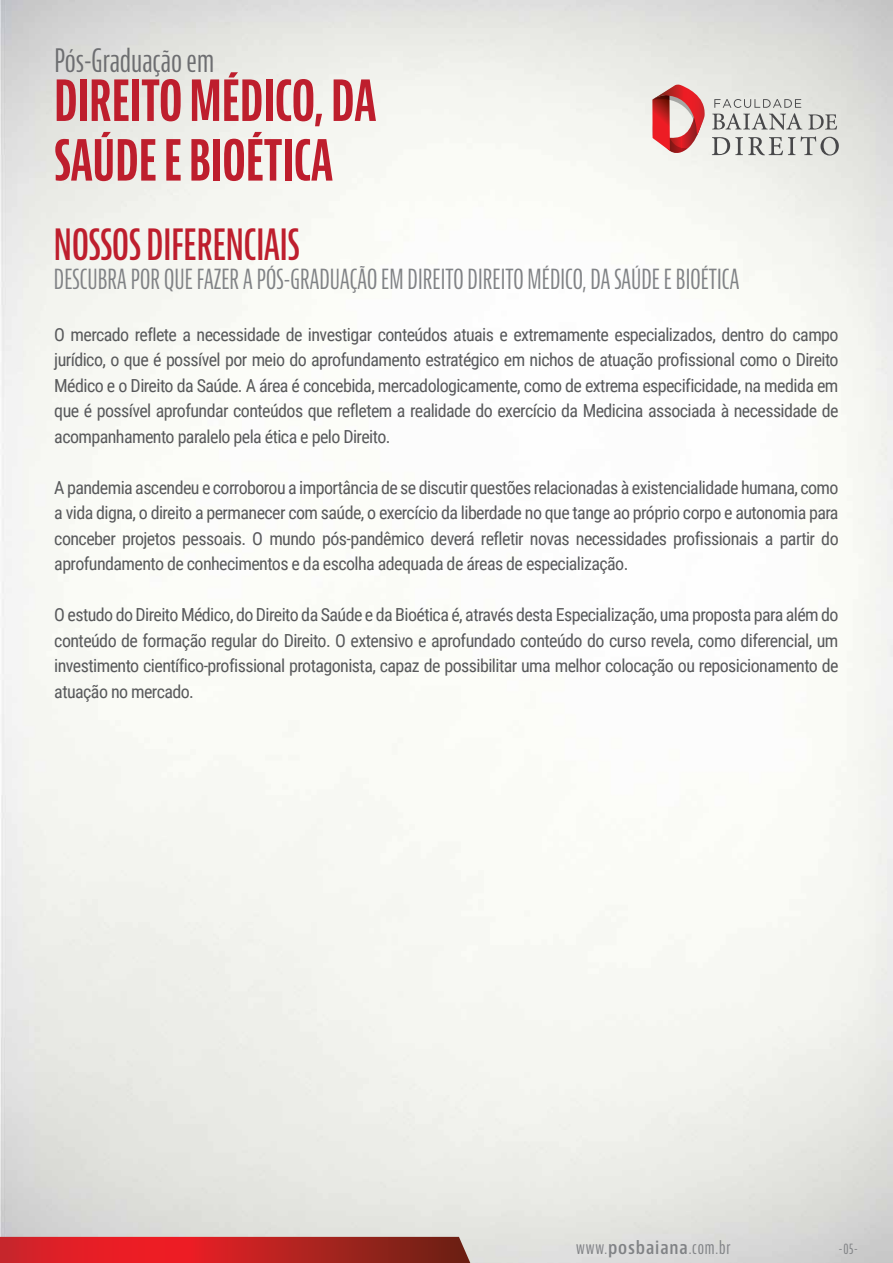
<style>
.page{position:relative;width:893px;height:1263px;background:#fff}
.page>*{position:absolute;margin:0;border:0;box-sizing:border-box;transform-origin:0 0}
.t1{font:700 extra-condensed 55.2px/59.7px "Bernino Sans";color:#be1e2d}
.t2{font:600 extra-condensed 42px "Bernino Sans";color:#be1e2d}
.t3{font:extra-condensed 31.5px "Bernino Sans";color:#6d6e71}
.t4{font:extra-condensed 27px "Bernino Sans";letter-spacing:.005em;color:#808285}
.t5{font:18px/25.5px "Roboto Condensed";letter-spacing:-.03em;color:#58595b;text-align:justify}
.t6{font:extra-condensed 18px "Bernino Sans";letter-spacing:.045em;color:#808285}
.t7{font:extra-condensed 15px "Bernino Sans";color:#808285}
.s1{font-weight:600;font-stretch:condensed}
</style>
<div class="page">
<svg style="left:0;top:1237px;width:470px;height:26px;background:#bf2223"></svg>
<svg style="left:712px;top:99px;width:90px;height:31px;background:#c6c6c3"></svg>
<svg style="left:808px;top:114px;width:29px;height:15px"></svg>
<svg style="left:712px;top:137px;width:83px;height:18px"></svg>
<svg style="left:801px;top:136px;width:38px;height:20px"></svg>
<svg style="left:652px;top:85px;width:54px;height:70px;background:#d98080"></svg>
<h3 class="t3" style="left:54px;top:43px;width:161px">Pós-Graduação em</h3>
<h1 class="t1" style="left:54px;top:73px;width:323px">DIREITO MÉDICO, DA<br>SAÚDE E BIOÉTICA</h1>
<h2 class="t2" style="left:54px;top:221px;width:247px">NOSSOS DIFERENCIAIS</h2>
<h3 class="t4" style="left:54px;top:264px;width:687px">DESCUBRA POR QUE FAZER A PÓS-GRADUAÇÃO EM DIREITO DIREITO MÉDICO, DA SAÚDE E BIOÉTICA</h3>
<p class="t5" style="left:54px;top:321px;width:786px">O mercado reflete a necessidade de investigar conteúdos atuais e extremamente especializados, dentro do campo jurídico, o que é possível por meio do aprofundamento estratégico em nichos de atuação profissional como o Direito Médico e o Direito da Saúde. A área é concebida, mercadologicamente, como de extrema especificidade, na medida em que é possível aprofundar conteúdos que refletem a realidade do exercício da Medicina associada à necessidade de acompanhamento paralelo pela ética e pelo Direito.</p>
<p class="t5" style="left:54px;top:474px;width:786px">A pandemia ascendeu e corroborou a importância de se discutir questões relacionadas à existencialidade humana, como a vida digna, o direito a permanecer com saúde, o exercício da liberdade no que tange ao próprio corpo e autonomia para conceber projetos pessoais. O mundo pós-pandêmico deverá refletir novas necessidades profissionais a partir do aprofundamento de conhecimentos e da escolha adequada de áreas de especialização.</p>
<p class="t5" style="left:54px;top:601px;width:786px">O estudo do Direito Médico, do Direito da Saúde e da Bioética é, através desta Especialização, uma proposta para além do conteúdo de formação regular do Direito. O extensivo e aprofundado conteúdo do curso revela, como diferencial, um investimento científico-profissional protagonista, capaz de possibilitar uma melhor colocação ou reposicionamento de atuação no mercado.</p>
<p class="t6" style="left:576px;top:1237px;width:156px">www.<span class="s1">posbaiana</span>.com.br</p>
<p class="t7" style="left:839px;top:1240px;width:20px">-05-</p>
</div>
